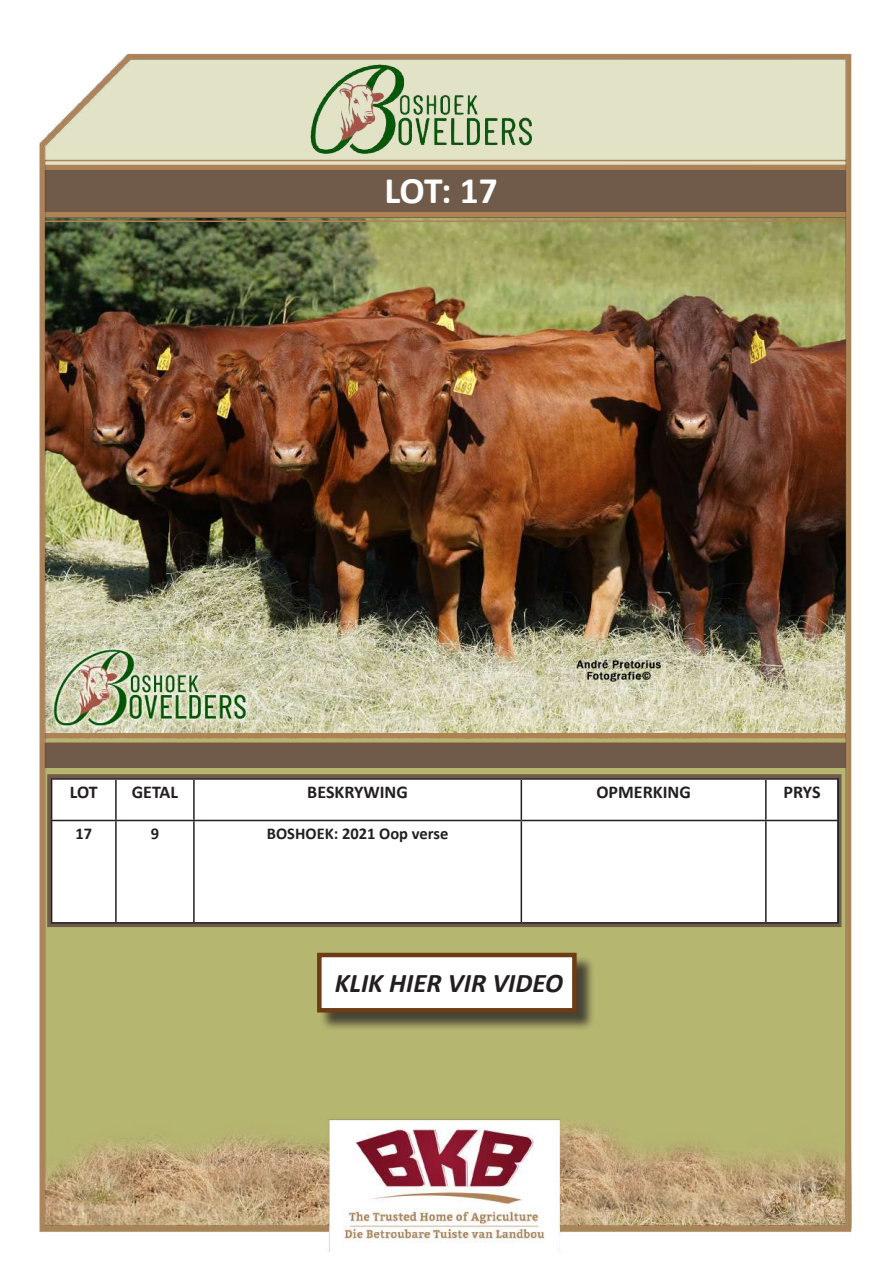
<style>
.page{position:relative;width:893px;height:1263px;background:#fff}
.page>*{position:absolute;margin:0;border:0;box-sizing:border-box;transform-origin:0 0}
.t1{font:700 37.5px "Calibri";color:#fff}
.t2{font:italic 700 27px "Calibri";color:#231f20}
.t3{font:700 18px "Calibri";color:#231f20}
.t4{font:700 16.5px "Calibri";color:#231f20}
</style>
<div class="page">
<img style="left:39px;top:53px;width:813px;height:1199px">
<h1 class="t1" style="left:384px;top:164px;width:115px">LOT: 17</h1>
<p class="t3" style="left:70px;top:780px;width:29px">LOT</p>
<p class="t3" style="left:132px;top:780px;width:48px">GETAL</p>
<p class="t3" style="left:307px;top:780px;width:102px">BESKRYWING</p>
<p class="t3" style="left:596px;top:780px;width:96px">OPMERKING</p>
<p class="t3" style="left:783px;top:780px;width:38px">PRYS</p>
<p class="t4" style="left:75px;top:822px;width:18px">17</p>
<p class="t4" style="left:151px;top:822px;width:10px">9</p>
<p class="t4" style="left:267px;top:822px;width:183px">BOSHOEK: 2021 Oop verse</p>
<h2 class="t2" style="left:335px;top:964px;width:230px">KLIK HIER VIR VIDEO</h2>
</div>
